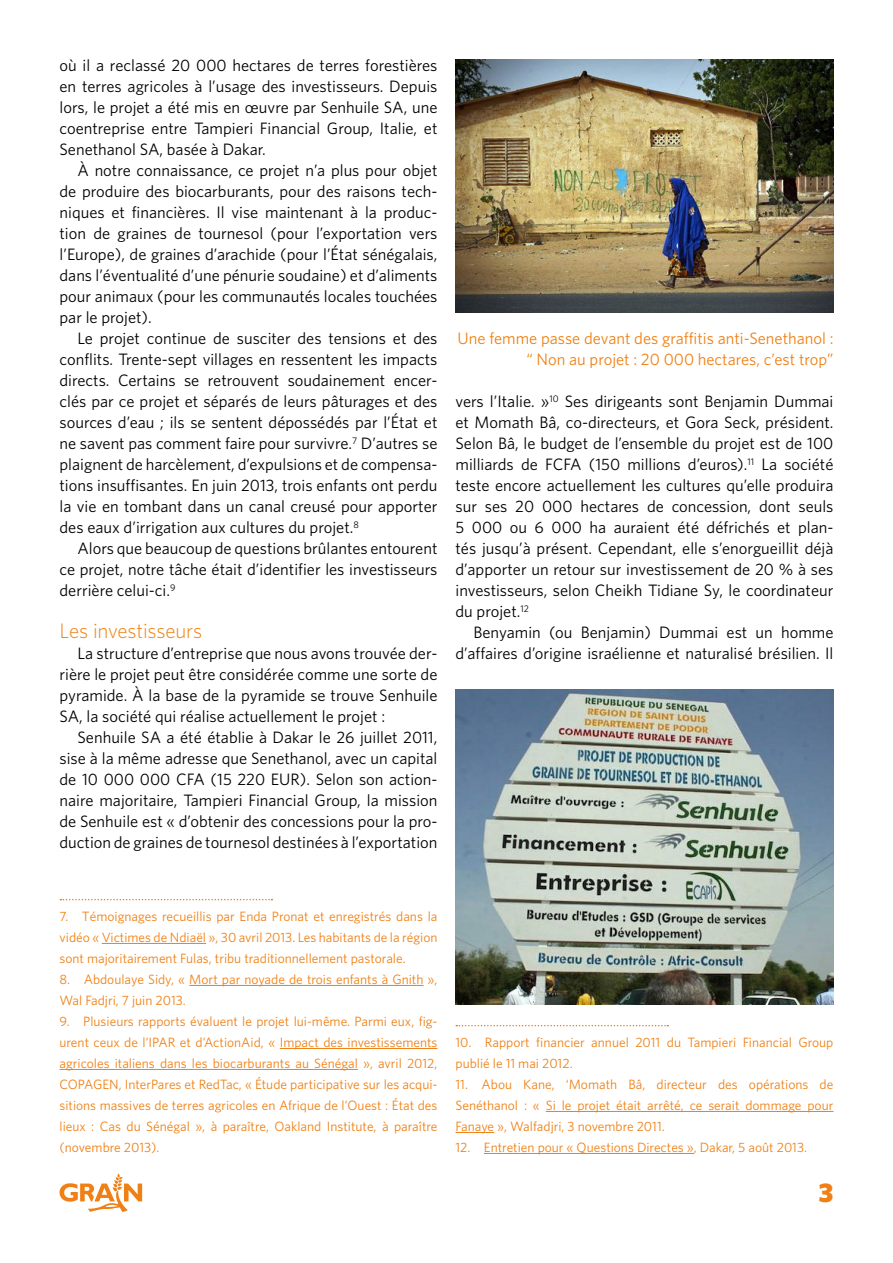
<style>
.page{position:relative;width:893px;height:1263px;background:#fff}
.page>*{position:absolute;margin:0;border:0;box-sizing:border-box;transform-origin:0 0}
.t1{font:900 27px "Whitney";color:#f08013}
.t2{font:300 21px "Whitney";letter-spacing:-.01em;color:#f08013}
.t3{font:16.5px/21px "Whitney";color:#000;text-align:justify}
.t4{font:16.5px/21px "Whitney";color:#f08013;text-align:right}
.t5{font:13.5px/21px "Whitney";color:#f08013;text-align:justify}
</style>
<div class="page">
<svg style="left:60px;top:1173px;width:82px;height:39px"></svg>
<svg style="left:60px;top:899px;width:212px;height:1px"></svg>
<hr style="left:102px;top:943px;width:104px;height:1px;background:#f08013">
<hr style="left:189px;top:985px;width:234px;height:1px;background:#f08013">
<hr style="left:280px;top:1048px;width:157px;height:1px;background:#f08013">
<hr style="left:60px;top:1069px;width:298px;height:1px;background:#f08013">
<svg style="left:456px;top:1025px;width:212px;height:1px"></svg>
<hr style="left:546px;top:1111px;width:287px;height:1px;background:#f08013">
<hr style="left:455px;top:1132px;width:39px;height:1px;background:#f08013">
<hr style="left:484px;top:1153px;width:210px;height:1px;background:#f08013">
<img style="left:455px;top:690px;width:378px;height:315px">
<img style="left:455px;top:60px;width:378px;height:252px">
<p class="t3" style="left:60px;top:55px;width:379px">où il a reclassé 20 000 hectares de terres forestières en terres agricoles à l’usage des investisseurs. Depuis lors, le projet a été mis en œuvre par Senhuile SA, une coentreprise entre Tampieri Financial Group, Italie, et Senethanol SA, basée à Dakar.</p>
<p class="t3" style="left:60px;top:160px;width:379px;text-indent:18px">À notre connaissance, ce projet n’a plus pour objet de produire des biocarburants, pour des raisons tech&shy;niques et financières. Il vise maintenant à la produc&shy;tion de graines de tournesol (pour l’exportation vers l’Europe), de graines d’arachide (pour l’État sénégalais, dans l’éventualité d’une pénurie soudaine) et d’aliments pour animaux (pour les communautés locales touchées par le projet).</p>
<p class="t3" style="left:60px;top:328px;width:379px;text-indent:18px">Le projet continue de susciter des tensions et des conflits. Trente-sept villages en ressentent les impacts directs. Certains se retrouvent soudainement encer&shy;clés par ce projet et séparés de leurs pâturages et des sources d’eau ; ils se sentent dépossédés par l’État et ne savent pas comment faire pour survivre.<sup>7</sup> D’autres se plaignent de harcèlement, d’expulsions et de compensa&shy;tions insuffisantes. En juin 2013, trois enfants ont perdu la vie en tombant dans un canal creusé pour apporter des eaux d’irrigation aux cultures du projet.<sup>8</sup></p>
<p class="t3" style="left:60px;top:538px;width:379px;text-indent:18px">Alors que beaucoup de questions brûlantes entourent ce projet, notre tâche était d’identifier les investisseurs derrière celui-ci.<sup>9</sup></p>
<p class="t2" style="left:60px;top:619px;width:144px">Les investisseurs</p>
<p class="t3" style="left:60px;top:643px;width:379px;text-indent:18px">La structure d’entreprise que nous avons trouvée der&shy;rière le projet peut être considérée comme une sorte de pyramide. À la base de la pyramide se trouve Senhuile SA, la société qui réalise actuellement le projet :</p>
<p class="t3" style="left:60px;top:727px;width:379px;text-indent:18px">Senhuile SA a été établie à Dakar le 26 juillet 2011, sise à la même adresse que Senethanol, avec un capital de 10 000 000 CFA (15 220 EUR). Selon son action&shy;naire majoritaire, Tampieri Financial Group, la mission de Senhuile est « d’obtenir des concessions pour la pro&shy;duction de graines de tournesol destinées à l’exportation</p>
<p class="t4" style="left:458px;top:328px;width:377px">Une femme passe devant des graffitis anti-Senethanol : “ Non au projet : 20 000 hectares, c’est trop”</p>
<p class="t3" style="left:455px;top:391px;width:379px">vers l’Italie. »<sup>10</sup> Ses dirigeants sont Benjamin Dummai et Momath Bâ, co-directeurs, et Gora Seck, président.<br>Selon Bâ, le budget de l’ensemble du projet est de 100 milliards de FCFA (150 millions d’euros).<sup>11</sup> La société teste encore actuellement les cultures qu’elle produira sur ses 20 000 hectares de concession, dont seuls 5 000 ou 6 000 ha auraient été défrichés et plan&shy;tés jusqu’à présent. Cependant, elle s’enorgueillit déjà d’apporter un retour sur investissement de 20 % à ses investisseurs, selon Cheikh Tidiane Sy, le coordinateur du projet.<sup>12</sup></p>
<p class="t3" style="left:455px;top:622px;width:379px;text-align:right">Benyamin (ou Benjamin) Dummai est un homme d’affaires d’origine israélienne et naturalisé brésilien. Il</p>
<p class="t5" style="left:60px;top:905px;width:379px">7. Témoignages recueillis par Enda Pronat et enregistrés dans la vidéo « Victimes de Ndiaël », 30 avril 2013. Les habitants de la région sont majoritairement Fulas, tribu traditionnellement pastorale.</p>
<p class="t5" style="left:60px;top:968px;width:379px">8. Abdoulaye Sidy, « Mort par noyade de trois enfants à Gnith »,<br>Wal Fadjri, 7 juin 2013.</p>
<p class="t5" style="left:60px;top:1010px;width:379px">9. Plusieurs rapports évaluent le projet lui-même. Parmi eux, fig&shy;urent ceux de l’IPAR et d’ActionAid, « Impact des investissements agricoles italiens dans les biocarburants au Sénégal », avril 2012, COPAGEN, InterPares et RedTac, « Étude participative sur les acqui&shy;sitions massives de terres agricoles en Afrique de l’Ouest : État des lieux : Cas du Sénégal », à paraître, Oakland Institute, à paraître (novembre 2013).</p>
<p class="t5" style="left:455px;top:1031px;width:379px">10. Rapport financier annuel 2011 du Tampieri Financial Group publié le 11 mai 2012.</p>
<p class="t5" style="left:455px;top:1073px;width:379px">11. Abou Kane, ‘Momath Bâ, directeur des opérations de Senéthanol : « Si le projet était arrêté, ce serait dommage pour Fanaye », Walfadjri, 3 novembre 2011.</p>
<p class="t5" style="left:455px;top:1136px;width:353px">12. Entretien pour « Questions Directes », Dakar, 5 août 2013.</p>
<h1 class="t1" style="left:818px;top:1176px;width:17px">3</h1>
</div>
